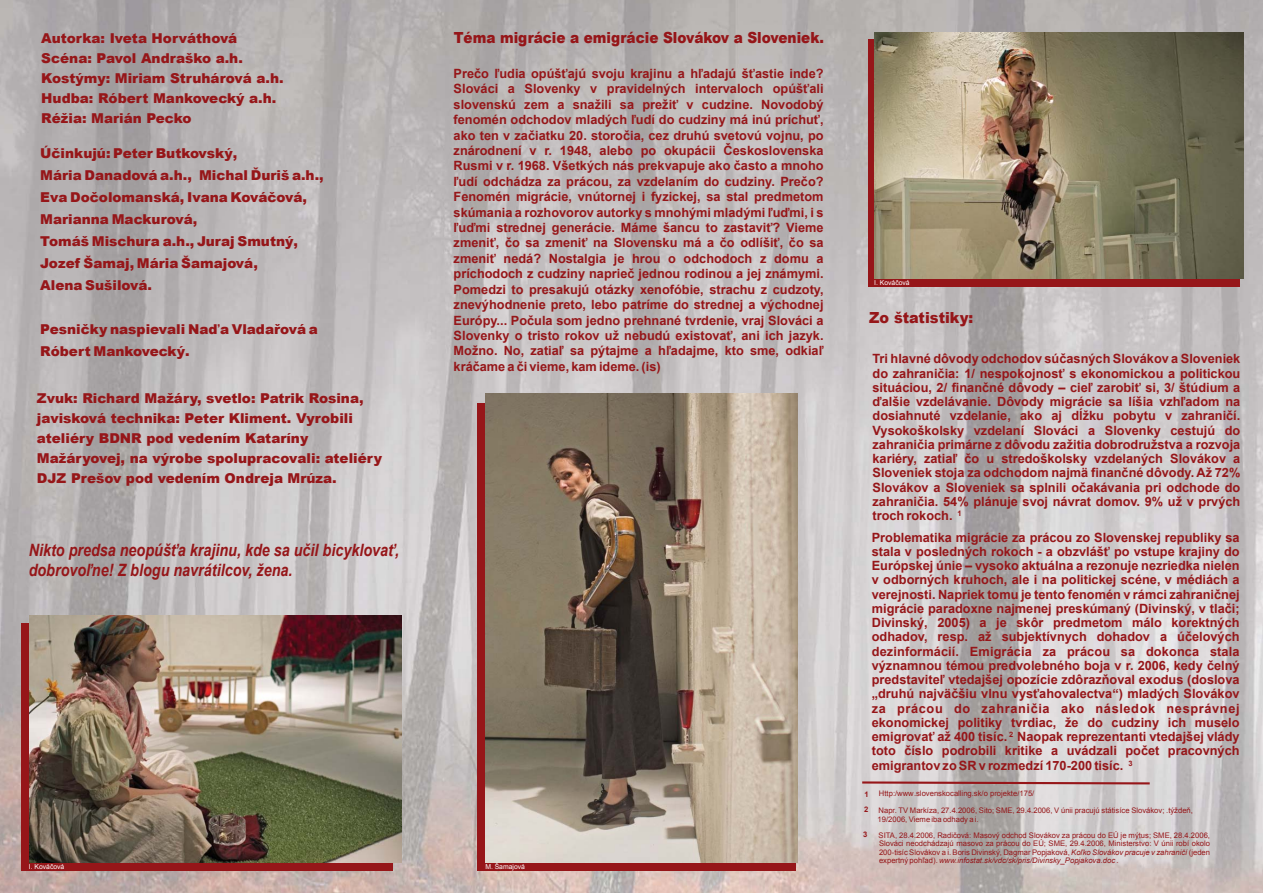
<style>
.page{position:relative;width:1263px;height:893px;background:#fff}
.page>*{position:absolute;margin:0;border:0;box-sizing:border-box;transform-origin:0 0}
.t1{font:italic 700 16.95px/20px "Arial";color:#961619;scale:.85 1}
.t2{font:900 15.3px "Arial";color:#961619;scale:.89 1}
.t3{font:900 15.3px "Arial";color:#961619;scale:.94 1}
.t4{font:900 13.65px/20px "Arial";color:#961619}
.t5{font:700 12.75px/14.2px "Arial";color:#961619;text-align:justify}
.t6{font:7.65px/8.6px "Arial";color:#961619;text-align:justify}
.t7{font:700 7.65px "Arial";color:#961619}
.t8{font:700 7.5px "Arial";color:#961619}
.t9{font:6.75px "Arial";color:#fff}
.s1{font-style:italic}
</style>
<div class="page">
<img style="left:0;top:0;width:1263px;height:893px">
<div style="left:868px;top:39px;width:372px;height:247px;background:#961619"></div>
<img style="left:874px;top:33px;width:369px;height:245px">
<div style="left:21px;top:624px;width:371px;height:247px;background:#961619"></div>
<img style="left:29px;top:616px;width:373px;height:246px">
<div style="left:477px;top:404px;width:318px;height:467px;background:#961619"></div>
<img style="left:485px;top:394px;width:313px;height:468px">
<svg style="left:860px;top:780px;width:292px;height:5px"></svg>
<p class="t4" style="left:41px;top:28px;width:244px">Autorka: Iveta Horváthová<br>Scéna: Pavol Andraško a.h.<br>Kostýmy: Miriam Struhárová a.h.<br>Hudba: Róbert Mankovecký a.h.<br>Réžia: Marián Pecko</p>
<p class="t4" style="left:40px;top:141px;width:285px;line-height:22px">Účinkujú: Peter Butkovský,<br>Mária Danadová a.h., Michal Ďuriš a.h.,<br>Eva Dočolomanská, Ivana Kováčová,<br>Marianna Mackurová,<br>Tomáš Mischura a.h., Juraj Smutný,<br>Jozef Šamaj, Mária Šamajová,<br>Alena Sušilová.</p>
<p class="t4" style="left:40px;top:318px;width:279px;line-height:22px">Pesničky naspievali Naďa Vladařová a<br>Róbert Mankovecký.</p>
<p class="t4" style="left:37px;top:388px;width:346px">Zvuk: Richard Mažáry, svetlo: Patrik Rosina, javisková technika: Peter Kliment. Vyrobili ateliéry BDNR pod vedením Kataríny Mažáryovej, na výrobe spolupracovali: ateliéry DJZ Prešov pod vedením Ondreja Mrúza.</p>
<h1 class="t1" style="left:29px;top:540px;width:437px">Nikto predsa neopúšťa krajinu, kde sa učil bicyklovať, dobrovoľne! Z blogu navrátilcov, žena.</h1>
<p class="t2" style="left:454px;top:26px;width:417px">Téma migrácie a emigrácie Slovákov a Sloveniek.</p>
<p class="t5" style="left:454px;top:66px;width:371px;line-height:15.5px">Prečo ľudia opúšťajú svoju krajinu a hľadajú šťastie inde?<br>Slováci a Slovenky v pravidelných intervaloch opúšťali slovenskú zem a snažili sa prežiť v cudzine. Novodobý fenomén odchodov mladých ľudí do cudziny má inú príchuť, ako ten v začiatku 20. storočia, cez druhú svetovú vojnu, po znárodnení v r. 1948, alebo po okupácii Československa Rusmi v r. 1968. Všetkých nás prekvapuje ako často a mnoho ľudí odchádza za prácou, za vzdelaním do cudziny. Prečo?<br>Fenomén migrácie, vnútornej i fyzickej, sa stal predmetom skúmania a rozhovorov autorky s mnohými mladými ľuďmi, i s ľuďmi strednej generácie. Máme šancu to zastaviť? Vieme zmeniť, čo sa zmeniť na Slovensku má a čo odlíšiť, čo sa zmeniť nedá? Nostalgia je hrou o odchodoch z domu a príchodoch z cudziny naprieč jednou rodinou a jej známymi.<br>Pomedzi to presakujú otázky xenofóbie, strachu z cudzoty, znevýhodnenie preto, lebo patríme do strednej a východnej Európy... Počula som jedno prehnané tvrdenie, vraj Slováci a Slovenky o tristo rokov už nebudú existovať, ani ich jazyk.<br>Možno. No, zatiaľ sa pýtajme a hľadajme, kto sme, odkiaľ kráčame a či vieme, kam ideme. (is)</p>
<p class="t9" style="left:29px;top:863px;width:37px">I. Kováčová</p>
<p class="t9" style="left:485px;top:863px;width:41px">M. Šamajová</p>
<p class="t9" style="left:874px;top:279px;width:37px">I. Kováčová</p>
<p class="t3" style="left:869px;top:306px;width:112px">Zo štatistiky:</p>
<p class="t5" style="left:872px;top:352px;width:369px">Tri hlavné dôvody odchodov súčasných Slovákov a Sloveniek do zahraničia: 1/ nespokojnosť s ekonomickou a politickou situáciou, 2/ finančné dôvody – cieľ zarobiť si, 3/ štúdium a ďalšie vzdelávanie. Dôvody migrácie sa líšia vzhľadom na dosiahnuté vzdelanie, ako aj dĺžku pobytu v zahraničí.<br>Vysokoškolsky vzdelaní Slováci a Slovenky cestujú do zahraničia primárne z dôvodu zažitia dobrodružstva a rozvoja kariéry, zatiaľ čo u stredoškolsky vzdelaných Slovákov a Sloveniek stoja za odchodom najmä finančné dôvody. Až 72% Slovákov a Sloveniek sa splnili očakávania pri odchode do zahraničia. 54% plánuje svoj návrat domov. 9% už v prvých troch rokoch. <sup>1</sup></p>
<p class="t5" style="left:872px;top:530px;width:369px">Problematika migrácie za prácou zo Slovenskej republiky sa stala v posledných rokoch - a obzvlášť po vstupe krajiny do Európskej únie – vysoko aktuálna a rezonuje nezriedka nielen v odborných kruhoch, ale i na politickej scéne, v médiách a verejnosti. Napriek tomu je tento fenomén v rámci zahraničnej migrácie paradoxne najmenej preskúmaný (Divinský, v tlači; Divinský, 2005) a je skôr predmetom málo korektných odhadov, resp. až subjektívnych dohadov a účelových dezinformácií. Emigrácia za prácou sa dokonca stala významnou témou predvolebného boja v r. 2006, kedy čelný predstaviteľ vtedajšej opozície zdôrazňoval exodus (doslova „druhú najväčšiu vlnu vysťahovalectva“) mladých Slovákov za prácou do zahraničia ako následok nesprávnej ekonomickej politiky tvrdiac, že do cudziny ich muselo emigrovať až 400 tisíc. Naopak reprezentanti vtedajšej vlády toto číslo podrobili kritike a uvádzali počet pracovných emigrantov zo SR v rozmedzí 170-200 tisíc.</p>
<p class="t8" style="left:1009px;top:730px;width:6px">2</p>
<p class="t8" style="left:1128px;top:759px;width:6px">3</p>
<p class="t7" style="left:864px;top:790px;width:6px">1</p>
<p class="t6" style="left:879px;top:789px;width:157px">Http:/www.slovenskocalling.sk/o projekte/175/</p>
<p class="t7" style="left:864px;top:805px;width:6px">2</p>
<p class="t6" style="left:878px;top:806px;width:317px">Napr. TV Markíza, 27.4.2006, Sito; SME, 29.4.2006, V únii pracujú státisíce Slovákov; .týždeň,<br>19/2006, Vieme iba odhady a i.</p>
<p class="t7" style="left:863px;top:830px;width:6px">3</p>
<p class="t6" style="left:878px;top:831px;width:333px">SITA, 28.4.2006, Radičová: Masový odchod Slovákov za prácou do EÚ je mýtus; SME, 28.4.2006, Slováci neodchádzajú masovo za prácou do EÚ; SME, 29.4.2006, Ministerstvo: V únii robí okolo 200-tisíc Slovákov a i. Boris Divinský, Dagmar Popjaková, <span class="s1">Koľko Slovákov pracuje v zahraničí</span> (jeden expertný pohľad). <span class="s1">www.infostat.sk/vdc/sk/pris/Divinsky_Popjakova.doc</span> .</p>
</div>
